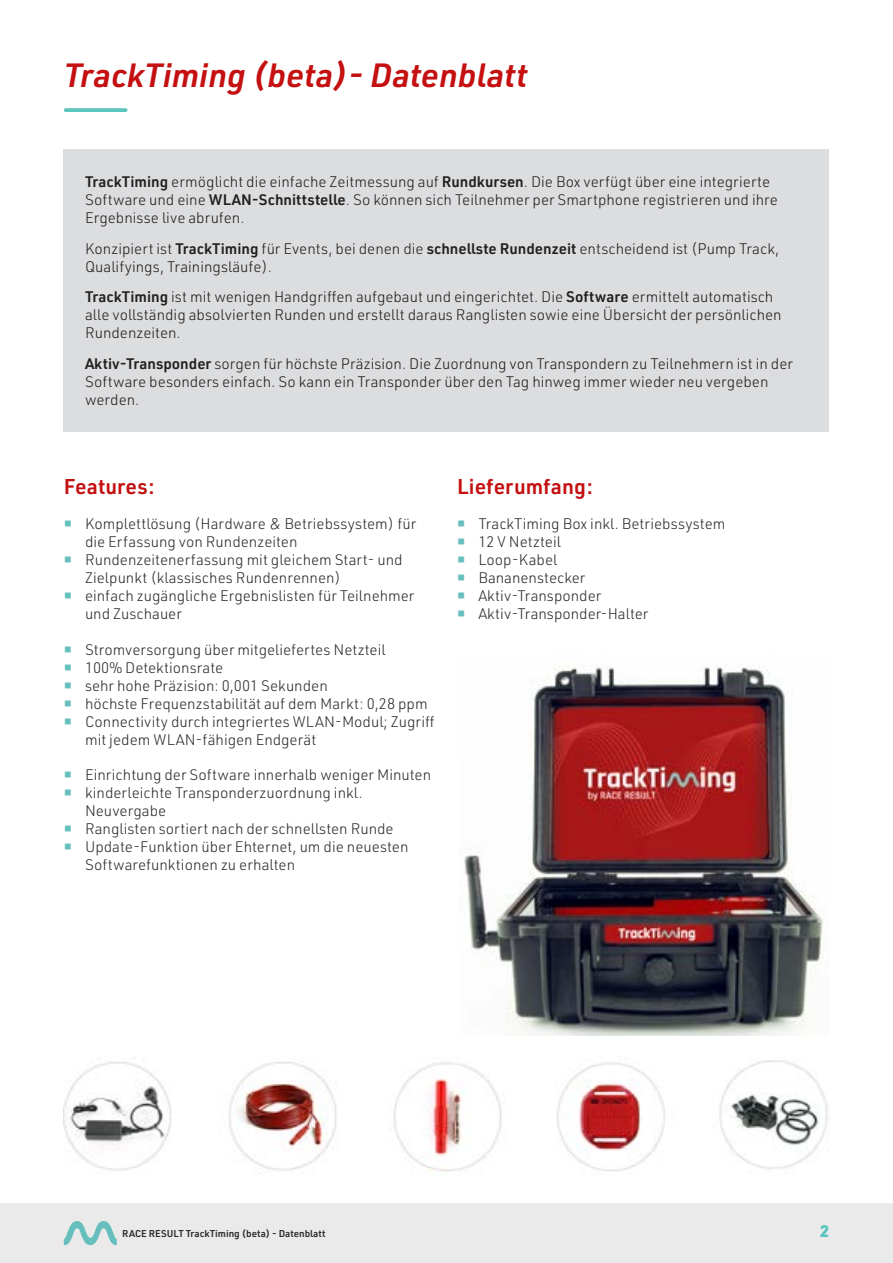
<style>
.page{position:relative;width:893px;height:1263px;background:#fff}
.page>*{position:absolute;margin:0;border:0;box-sizing:border-box;transform-origin:0 0}
.t1{font:italic 600 33px "URWDIN";color:#c41011}
.t2{font:600 21px "URWDIN";color:#c41011}
.t3{font:900 16.5px "URWDIN";color:#5ac4bd}
.t4{font:300 15px/18px "URWDIN";color:#2c2c2c}
.t5{font:300 15px/18px "URWDIN";color:#231f20}
.t6{font:600 9.75px "URWDIN";color:#2c2c2c}
.s1{font-weight:600}
</style>
<div class="page">
<div style="left:0;top:1203px;width:893px;height:60px;background:#eaeaea"></div>
<svg style="left:64px;top:1221px;width:53px;height:25px"></svg>
<svg style="left:66px;top:108px;width:60px;height:4px"></svg>
<div style="left:64px;top:149px;width:765px;height:283px;background:#dcdddf"></div>
<img style="left:64px;top:1058px;width:764px;height:116px">
<img style="left:464px;top:665px;width:362px;height:370px">
<h1 class="t1" style="left:64px;top:53px;width:465px">TrackTiming (beta)- Datenblatt</h1>
<p class="t5" style="left:85px;top:172px;width:694px"><span class="s1">TrackTiming</span> ermöglicht die einfache Zeitmessung auf <span class="s1">Rundkursen</span>. Die Box verfügt über eine integrierte<br>Software und eine <span class="s1">WLAN-Schnittstelle</span>. So können sich Teilnehmer per Smartphone registrieren und ihre<br>Ergebnisse live abrufen.</p>
<p class="t5" style="left:85px;top:239px;width:696px">Konzipiert ist <span class="s1">TrackTiming</span> für Events, bei denen die <span class="s1">schnellste Rundenzeit</span> entscheidend ist (Pump Track,<br>Qualifyings, Trainingsläufe).</p>
<p class="t5" style="left:85px;top:288px;width:698px"><span class="s1">TrackTiming</span> ist mit wenigen Handgriffen aufgebaut und eingerichtet. Die <span class="s1">Software</span> ermittelt automatisch alle vollständig absolvierten Runden und erstellt daraus Ranglisten sowie eine Übersicht der persönlichen<br>Rundenzeiten.</p>
<p class="t5" style="left:85px;top:354px;width:709px"><span class="s1">Aktiv-Transponder</span> sorgen für höchste Präzision. Die Zuordnung von Transpondern zu Teilnehmern ist in der<br>Software besonders einfach. So kann ein Transponder über den Tag hinweg immer wieder neu vergeben werden.</p>
<h2 class="t2" style="left:64px;top:473px;width:92px">Features:</h2>
<p class="t4" style="left:85px;top:515px;width:333px">Komplettlösung (Hardware &amp; Betriebssystem) für die Erfassung von Rundenzeiten Rundenzeitenerfassung mit gleichem Start- und Zielpunkt (klassisches Rundenrennen)<br>einfach zugängliche Ergebnislisten für Teilnehmer und Zuschauer</p>
<p class="t4" style="left:85px;top:640px;width:351px">Stromversorgung über mitgeliefertes Netzteil<br>100% Detektionsrate<br>sehr hohe Präzision: 0,001 Sekunden<br>höchste Frequenzstabilität auf dem Markt: 0,28 ppm Connectivity durch integriertes WLAN-Modul; Zugriff mit jedem WLAN-fähigen Endgerät</p>
<p class="t4" style="left:85px;top:765px;width:348px">Einrichtung der Software innerhalb weniger Minuten kinderleichte Transponderzuordnung inkl.<br>Neuvergabe<br>Ranglisten sortiert nach der schnellsten Runde Update-Funktion über Ehternet, um die neuesten Softwarefunktionen zu erhalten</p>
<h2 class="t2" style="left:457px;top:473px;width:137px">Lieferumfang:</h2>
<p class="t4" style="left:478px;top:515px;width:249px">TrackTiming Box inkl. Betriebssystem<br>12 V Netzteil<br>Loop-Kabel<br>Bananenstecker<br>Aktiv-Transponder<br>Aktiv-Transponder-Halter</p>
<p class="t6" style="left:122px;top:1226px;width:205px">RACE RESULT TrackTiming (beta) - Datenblatt</p>
<p class="t3" style="left:820px;top:1219px;width:10px">2</p>
</div>
